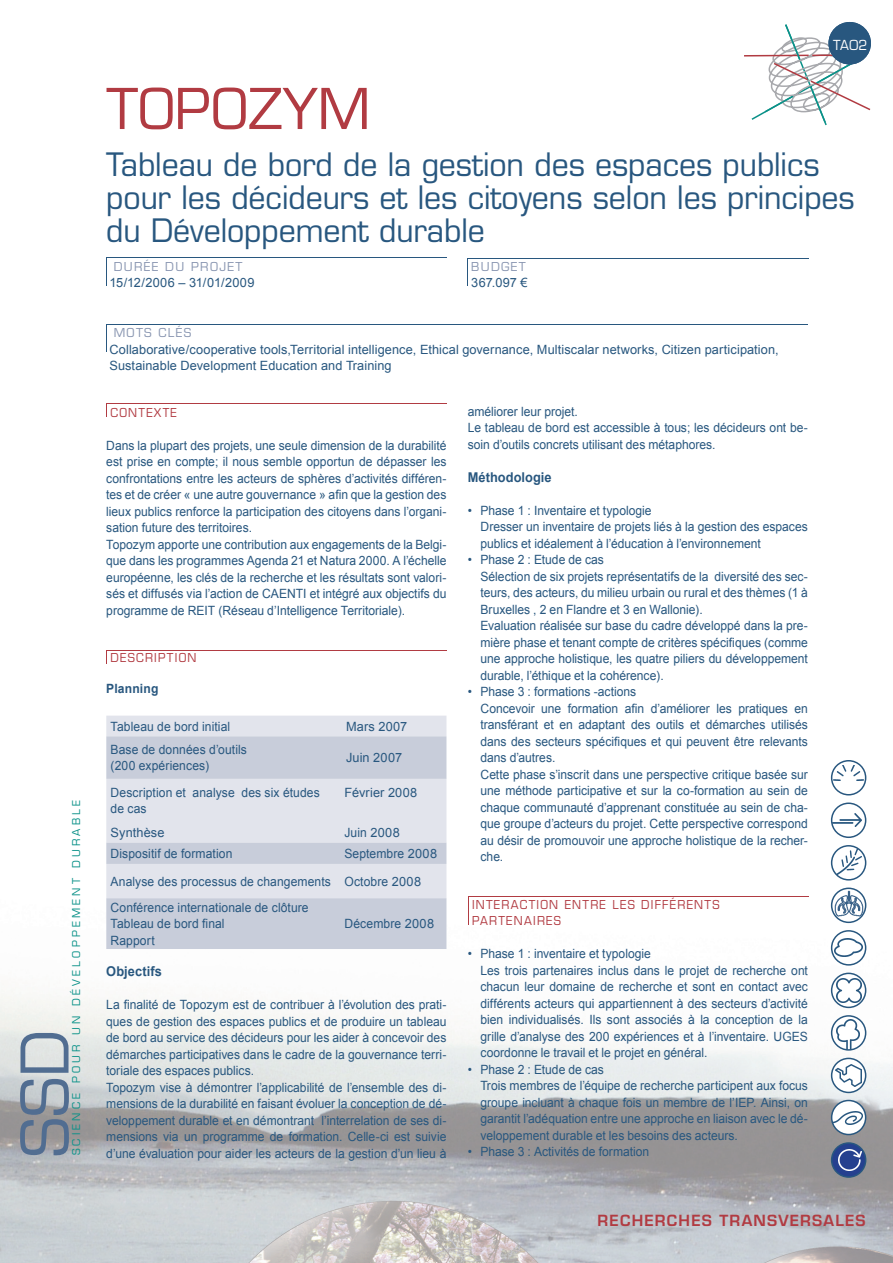
<style>
.page{position:relative;width:893px;height:1263px;background:#fff}
.page>*{position:absolute;margin:0;border:0;box-sizing:border-box;transform-origin:0 0}
.t1{font:64.05px "Eurostile LT Std";color:#516d91}
.t2{font:54.9px "Eurostile LT Std";color:#b13b42}
.t3{font:31.5px/33px "Eurostile LT Std";letter-spacing:-.005em;color:#28577f;scale:.96 1}
.t4{font:600 15px "Eurostile LT Std";letter-spacing:.08em;color:#b13b42}
.t5{font:700 13.5px "Arial";letter-spacing:.005em;color:#28577f;scale:.95 1}
.t6{font:13.5px "Eurostile LT Std";letter-spacing:.03em;color:#fff;scale:.95 1}
.t7{font:12.75px/16.5px "Arial";color:#28577f;scale:.95 1}
.t8{font:12.75px/16.5px "Arial";color:#28577f}
.t9{font:700 12.75px "Arial";letter-spacing:.01em;color:#28577f;scale:.95 1}
.t10{font:12px/16.5px "Eurostile LT Std";letter-spacing:.11em;color:#b13b42;scale:.95 1}
.t11{font:12px "Eurostile LT Std";letter-spacing:.11em;color:#8996b1}
.t12{font:10.5px "Eurostile LT Std";letter-spacing:.3em;color:#0a9188}
</style>
<div class="page">
<img style="left:0;top:715px;width:893px;height:548px">
<svg style="left:744px;top:22px;width:127px;height:103px"></svg>
<svg style="left:831px;top:1100px;width:35px;height:35px"></svg>
<svg style="left:831px;top:1142px;width:35px;height:36px"></svg>
<svg style="left:831px;top:760px;width:35px;height:35px"></svg>
<svg style="left:831px;top:802px;width:35px;height:36px"></svg>
<svg style="left:831px;top:845px;width:35px;height:35px"></svg>
<svg style="left:831px;top:887px;width:35px;height:36px"></svg>
<svg style="left:831px;top:930px;width:35px;height:35px"></svg>
<svg style="left:831px;top:972px;width:35px;height:36px"></svg>
<svg style="left:831px;top:1015px;width:35px;height:36px"></svg>
<svg style="left:831px;top:1058px;width:35px;height:35px"></svg>
<hr style="left:106px;top:258px;width:340px;height:1px;background:#28577f">
<svg style="left:106px;top:259px;width:1px;height:27px"></svg>
<hr style="left:468px;top:258px;width:340px;height:1px;background:#28577f">
<hr style="left:106px;top:324px;width:702px;height:1px;background:#28577f">
<svg style="left:106px;top:325px;width:1px;height:27px"></svg>
<div style="left:106px;top:716px;width:340px;height:20px;background:#e2e4ec"></div>
<svg style="left:106px;top:736px;width:340px;height:213px;background:#d4d7e2"></svg>
<hr style="left:107px;top:403px;width:340px;height:1px;background:#b13b42">
<svg style="left:106px;top:403px;width:1px;height:13px"></svg>
<hr style="left:107px;top:650px;width:340px;height:1px;background:#b13b42">
<svg style="left:106px;top:650px;width:1px;height:13px"></svg>
<hr style="left:469px;top:896px;width:339px;height:1px;background:#b13b42">
<svg style="left:468px;top:896px;width:1px;height:28px"></svg>
<p class="t12" style="left:70px;top:1155px;width:357px;rotate:-90deg">SCIENCE POUR UN DÉVELOPPEMENT DURABLE</p>
<h1 class="t1" style="left:7px;top:1157px;width:129px;rotate:-90deg">SSD</h1>
<p class="t6" style="left:832px;top:36px;width:39px">CP 1</p>
<p class="t6" style="left:833px;top:37px;width:38px">TA02</p>
<h2 class="t2" style="left:106px;top:76px;width:266px">TOPOZYM</h2>
<h3 class="t3" style="left:106px;top:148px;width:781px">Tableau de bord de la gestion des espaces publics pour les décideurs et les citoyens selon les principes du Développement durable</h3>
<p class="t11" style="left:114px;top:259px;width:130px">DURÉE DU PROJET</p>
<p class="t8" style="left:109px;top:275px;width:146px">15/12/2006 – 31/01/2009</p>
<p class="t11" style="left:471px;top:259px;width:56px">BUDGET</p>
<p class="t8" style="left:471px;top:275px;width:58px">367.097 €</p>
<p class="t11" style="left:114px;top:325px;width:79px">MOTS CLÉS</p>
<p class="t8" style="left:109px;top:341px;width:671px">Collaborative/cooperative tools,Territorial intelligence, Ethical governance, Multiscalar networks, Citizen participation,<br>Sustainable Development Education and Training</p>
<p class="t7" style="left:468px;top:403px;width:360px">améliorer leur projet.<br>Le tableau de bord est accessible à tous; les décideurs ont be&shy;soin d’outils concrets utilisant des métaphores.</p>
<p class="t5" style="left:468px;top:468px;width:90px">Méthodologie</p>
<p class="t7" style="left:480px;top:502px;width:346px;text-indent:-13px">• Phase 1 : Inventaire et typologie<br>Dresser un inventaire de projets liés à la gestion des espaces publics et idéalement à l’éducation à l’environnement</p>
<p class="t7" style="left:480px;top:552px;width:346px;text-indent:-13px">• Phase 2 : Etude de cas<br>Sélection de six projets représentatifs de la diversité des sec&shy;teurs, des acteurs, du milieu urbain ou rural et des thèmes (1 à Bruxelles , 2 en Flandre et 3 en Wallonie).<br>Evaluation réalisée sur base du cadre développé dans la pre&shy;mière phase et tenant compte de critères spécifiques (comme une approche holistique, les quatre piliers du développement durable, l’éthique et la cohérence).</p>
<p class="t7" style="left:480px;top:684px;width:346px;text-indent:-13px">• Phase 3 : formations -actions<br>Concevoir une formation afin d’améliorer les pratiques en transférant et en adaptant des outils et démarches utilisés dans des secteurs spécifiques et qui peuvent être relevants dans d’autres.<br>Cette phase s’inscrit dans une perspective critique basée sur une méthode participative et sur la co-formation au sein de chaque communauté d’apprenant constituée au sein de cha&shy;que groupe d’acteurs du projet. Cette perspective correspond au désir de promouvoir une approche holistique de la recher&shy;che.</p>
<p class="t10" style="left:472px;top:896px;width:262px">INTERACTION ENTRE LES DIFFÉRENTS<br>PARTENAIRES</p>
<p class="t7" style="left:480px;top:946px;width:346px;text-indent:-13px">• Phase 1 : inventaire et typologie<br>Les trois partenaires inclus dans le projet de recherche ont chacun leur domaine de recherche et sont en contact avec différents acteurs qui appartiennent à des secteurs d’activité bien individualisés. Ils sont associés à la conception de la grille d’analyse des 200 expériences et à l’inventaire. UGES coordonne le travail et le projet en général.</p>
<p class="t7" style="left:480px;top:1061px;width:346px;text-indent:-13px">• Phase 2 : Etude de cas<br>Trois membres de l’équipe de recherche participent aux focus groupe incluant à chaque fois un membre de l’IEP. Ainsi, on garantit l’adéquation entre une approche en liaison avec le dé&shy;veloppement durable et les besoins des acteurs.</p>
<p class="t7" style="left:468px;top:1144px;width:193px">• Phase 3 : Activités de formation</p>
<p class="t10" style="left:111px;top:404px;width:71px">CONTEXTE</p>
<p class="t7" style="left:106px;top:437px;width:360px">Dans la plupart des projets, une seule dimension de la durabilité est prise en compte; il nous semble opportun de dépasser les confrontations entre les acteurs de sphères d’activités différen&shy;tes et de créer « une autre gouvernance » afin que la gestion des lieux publics renforce la participation des citoyens dans l’organi&shy;sation future des territoires.<br>Topozym apporte une contribution aux engagements de la Belgi&shy;que dans les programmes Agenda 21 et Natura 2000. A l’échelle européenne, les clés de la recherche et les résultats sont valori&shy;sés et diffusés via l’action de CAENTI et intégré aux objectifs du programme de REIT (Réseau d’Intelligence Territoriale).</p>
<p class="t10" style="left:111px;top:650px;width:92px">DESCRIPTION</p>
<p class="t9" style="left:106px;top:680px;width:56px">Planning</p>
<p class="t7" style="left:111px;top:718px;width:127px">Tableau de bord initial</p>
<p class="t8" style="left:346px;top:718px;width:63px">Mars 2007</p>
<p class="t7" style="left:111px;top:741px;width:145px">Base de données d’outils (200 expériences)</p>
<p class="t8" style="left:346px;top:750px;width:58px">Juin 2007</p>
<p class="t7" style="left:111px;top:784px;width:222px">Description et analyse des six études de cas</p>
<p class="t8" style="left:344px;top:784px;width:74px">Février 2008</p>
<p class="t8" style="left:111px;top:824px;width:55px">Synthèse</p>
<p class="t7" style="left:344px;top:824px;width:60px">Juin 2008</p>
<p class="t7" style="left:111px;top:845px;width:130px">Dispositif de formation</p>
<p class="t7" style="left:111px;top:840px;width:345px;line-height:27.8px;text-indent:234px">Septembre 2008<br>Analyse des processus de changements Octobre 2008</p>
<p class="t7" style="left:111px;top:899px;width:210px">Conférence internationale de clôture<br>Tableau de bord final<br>Rapport</p>
<p class="t7" style="left:344px;top:916px;width:96px">Décembre 2008</p>
<p class="t5" style="left:106px;top:962px;width:60px">Objectifs</p>
<p class="t7" style="left:106px;top:996px;width:360px">La finalité de Topozym est de contribuer à l’évolution des prati&shy;ques de gestion des espaces publics et de produire un tableau de bord au service des décideurs pour les aider à concevoir des démarches participatives dans le cadre de la gouvernance terri&shy;toriale des espaces publics.<br>Topozym vise à démontrer l’applicabilité de l’ensemble des di&shy;mensions de la durabilité en faisant évoluer la conception de dé&shy;veloppement durable et en démontrant l’interrelation de ses di&shy;mensions via un programme de formation. Celle-ci est suivie d’une évaluation pour aider les acteurs de la gestion d’un lieu à</p>
<p class="t4" style="left:598px;top:1211px;width:270px">RECHERCHES TRANSVERSALES</p>
</div>
